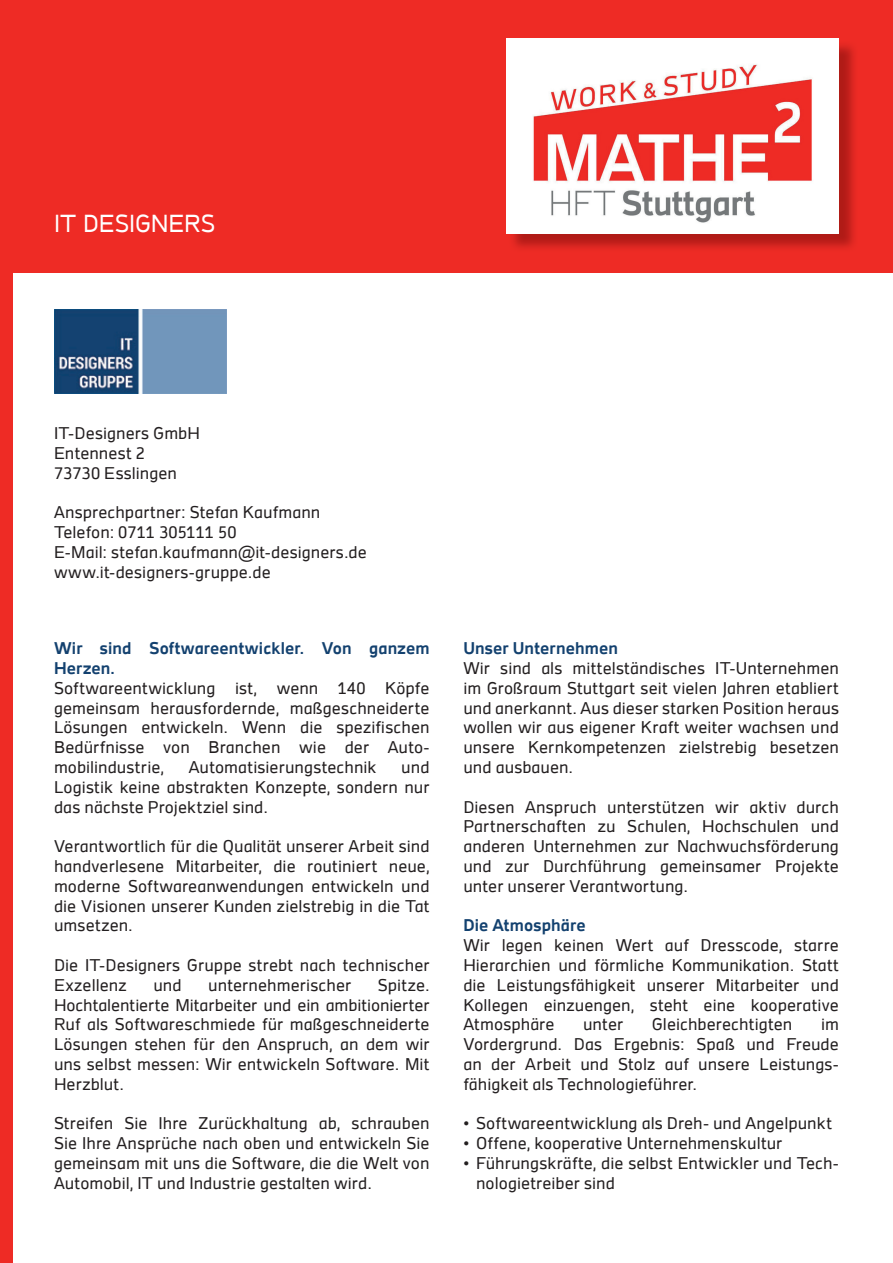
<style>
.page{position:relative;width:893px;height:1263px;background:#fff}
.page>*{position:absolute;margin:0;border:0;box-sizing:border-box;transform-origin:0 0}
.t1{font:24px "Aplus Headline Six";letter-spacing:-.005em;color:#fff}
.t2{font:16.5px/19.8px "Aplus Text";letter-spacing:.005em;color:#231f20;text-align:justify}
.t3{font:700 16.5px/19.8px "Aplus Text";letter-spacing:.005em;color:#13416f}
</style>
<div class="page">
<div style="left:0;top:0;width:893px;height:272px;background:#ee2b25"></div>
<img style="left:509px;top:45px;width:346px;height:204px">
<img style="left:507px;top:39px;width:332px;height:194px">
<div style="left:0;top:266px;width:13px;height:997px;background:#ee2b25"></div>
<img style="left:54px;top:309px;width:172px;height:84px">
<h1 class="t1" style="left:54px;top:208px;width:163px">IT DESIGNERS</h1>
<p class="t2" style="left:54px;top:424px;width:148px;text-align:left">IT-Designers GmbH<br>Entennest 2<br>73730 Esslingen</p>
<p class="t2" style="left:54px;top:503px;width:314px;text-align:left">Ansprechpartner: Stefan Kaufmann Telefon: 0711 305111 50<br>E-Mail: stefan.kaufmann@it-designers.de www.it-designers-gruppe.de</p>
<p class="t3" style="left:54px;top:638px;width:377px">Wir sind Softwareentwickler. Von ganzem<br>Herzen.</p>
<p class="t2" style="left:54px;top:678px;width:377px">Softwareentwicklung ist, wenn 140 Köpfe gemeinsam herausfordernde, maßgeschneiderte Lösungen entwickeln. Wenn die spezifischen Bedürfnisse von Branchen wie der Auto&shy;mobilindustrie,</p>
<p class="t2" style="left:54px;top:757px;width:377px;text-indent:347px">und Logistik keine abstrakten Konzepte, sondern nur das nächste Projektziel sind.</p>
<p class="t2" style="left:54px;top:836px;width:377px">Verantwortlich für die Qualität unserer Arbeit sind handverlesene Mitarbeiter, die routiniert neue, moderne Softwareanwendungen entwickeln und die Visionen unserer Kunden zielstrebig in die Tat umsetzen.</p>
<p class="t2" style="left:54px;top:955px;width:377px">Die IT-Designers Gruppe strebt nach technischer<br>Exzellenz</p>
<p class="t2" style="left:189px;top:757px;width:189px">Automatisierungstechnik</p>
<p class="t2" style="left:54px;top:975px;width:377px;text-indent:324px">Spitze.<br>Hochtalentierte Mitarbeiter und ein ambi ti o nierter Ruf als Softwareschmiede für maßgeschneiderte Lösungen stehen für den Anspruch, an dem wir uns selbst messen: Wir entwickeln Software. Mit Herzblut.</p>
<p class="t2" style="left:54px;top:1114px;width:377px">Streifen Sie Ihre Zurückhaltung ab, schrauben Sie Ihre Ansprüche nach oben und entwickeln Sie gemeinsam mit uns die Software, die die Welt von Automobil, IT und Industrie gestalten wird.</p>
<p class="t2" style="left:153px;top:975px;width:30px">und</p>
<p class="t2" style="left:208px;top:975px;width:145px">unternehmerischer</p>
<p class="t3" style="left:463px;top:638px;width:156px">Unser Unternehmen</p>
<p class="t2" style="left:463px;top:658px;width:377px">Wir sind als mittelständisches IT-Unternehmen im Großraum Stuttgart seit vielen Jahren etabliert und anerkannt. Aus dieser starken Position heraus wollen wir aus eigener Kraft weiter wachsen und unsere Kernkompetenzen zielstrebig besetzen und ausbauen.</p>
<p class="t2" style="left:463px;top:797px;width:377px">Diesen Anspruch unterstützen wir aktiv durch Partnerschaften zu Schulen, Hochschulen und anderen Unternehmen zur Nachwuchsförderung und zur Durchführung gemeinsamer Projekte unter unserer Verantwortung.</p>
<p class="t3" style="left:463px;top:916px;width:124px">Die Atmosphäre</p>
<p class="t2" style="left:463px;top:935px;width:377px">Wir legen keinen Wert auf Dresscode, starre Hierarchien und förmliche Kommunikation. Statt die Leistungsfähigkeit unserer Mitarbeiter und Kollegen einzuengen, steht eine kooperative Atmosphäre</p>
<p class="t2" style="left:583px;top:1015px;width:42px">unter</p>
<p class="t2" style="left:652px;top:1015px;width:142px">Gleichberechtigten</p>
<p class="t2" style="left:463px;top:1015px;width:377px;text-indent:358px">im Vordergrund. Das Ergebnis: Spaß und Freude an der Arbeit und Stolz auf unsere Leistungs&shy;fähigkeit als Technologieführer.</p>
<p class="t2" style="left:463px;top:1114px;width:370px">• Softwareentwicklung als Dreh- und Angelpunkt</p>
<p class="t2" style="left:463px;top:1133px;width:320px">• Offene, kooperative Unternehmenskultur</p>
<p class="t2" style="left:476px;top:1153px;width:364px;text-indent:-13px">• Führungskräfte, die selbst Entwickler und Tech&shy;nologietreiber sind</p>
</div>
